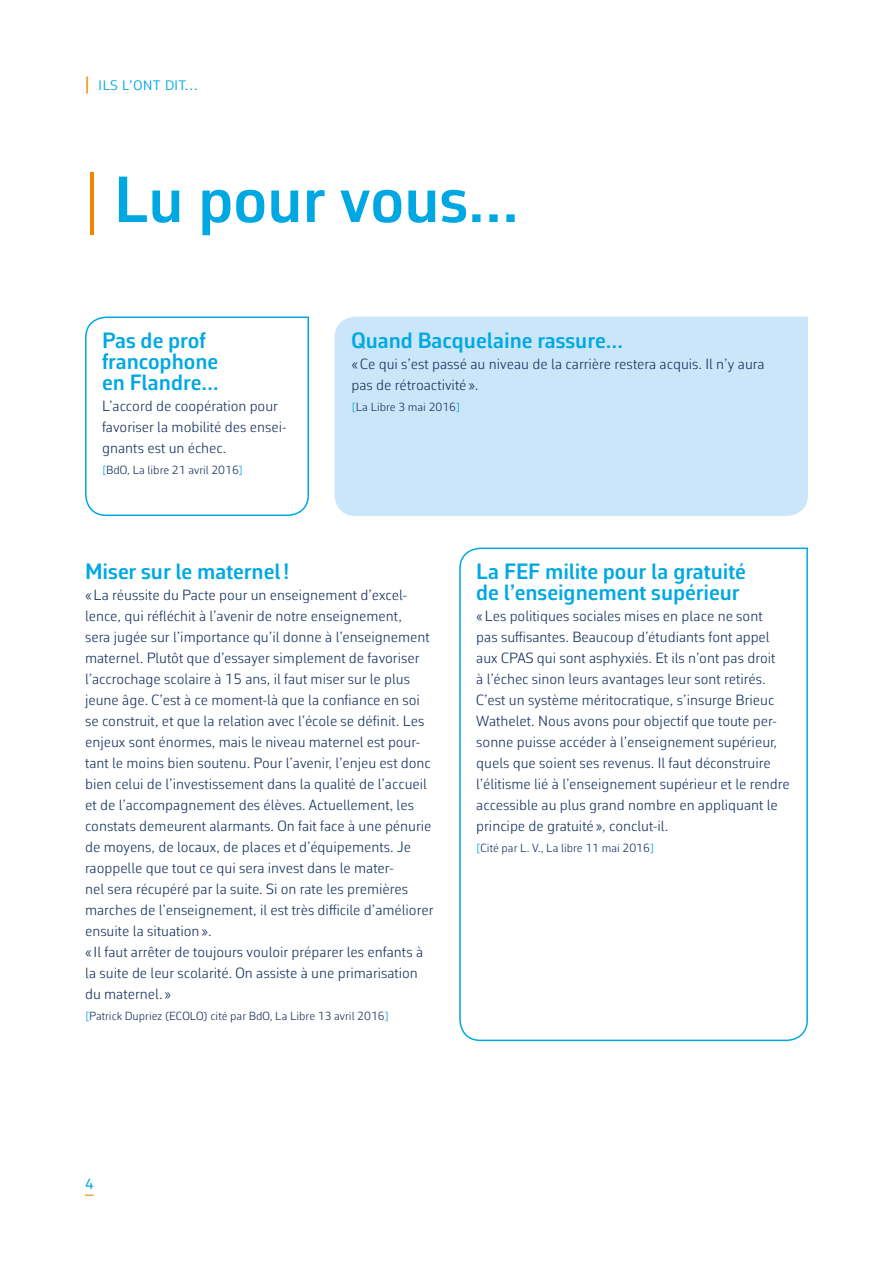
<style>
.page{position:relative;width:893px;height:1263px;background:#fff}
.page>*{position:absolute;margin:0;border:0;box-sizing:border-box;transform-origin:0 0}
.t1{font:600 66px "Corbeau Pro";color:#00a8e3}
.t2{font:600 22.5px/21px "Corbeau Pro";color:#00a8e3}
.t3{font:300 18px "Corbeau Pro";color:#00a8e3}
.t4{font:300 15px/21px "Corbeau Pro";color:#1d3661}
.t5{font:15px "Corbeau Pro";color:#00a8e3}
.t6{font:300 12px "Corbeau Pro";color:#1d3661}
.s1{font-weight:400;color:#f18700}
.s2{font-weight:300;color:#f18700}
.s3{color:#00a8e3}
</style>
<div class="page">
<svg style="left:85px;top:1194px;width:9px;height:2px"></svg>
<div style="left:334px;top:316px;width:474px;height:200px;background:#cbe6f9"></div>
<svg style="left:85px;top:316px;width:224px;height:201px"></svg>
<svg style="left:459px;top:547px;width:349px;height:495px"></svg>
<p class="t3" style="left:85px;top:72px;width:115px"><span class="s1">|</span> ils l’ont dit…</p>
<h1 class="t1" style="left:85px;top:155px;width:435px"><span class="s2">|</span> Lu pour vous…</h1>
<h2 class="t2" style="left:102px;top:330px;width:118px">Pas de prof francophone en Flandre…</h2>
<p class="t4" style="left:102px;top:395px;width:186px">L’accord de coopération pour favoriser la mobilité des ensei&shy;gnants est un échec.</p>
<p class="t6" style="left:102px;top:462px;width:143px"><span class="s3">[</span>BdO, La libre 21 avril 2016<span class="s3">]</span></p>
<h2 class="t2" style="left:351px;top:330px;width:273px">Quand Bacquelaine rassure…</h2>
<p class="t4" style="left:351px;top:353px;width:415px">«Ce qui s’est passé au niveau de la carrière restera acquis. Il n’y aura pas de rétroactivité ».</p>
<p class="t6" style="left:351px;top:399px;width:110px"><span class="s3">[</span>La Libre 3 mai 2016<span class="s3">]</span></p>
<h2 class="t2" style="left:85px;top:561px;width:206px">Miser sur le maternel!</h2>
<p class="t4" style="left:85px;top:584px;width:350px">«La réussite du Pacte pour un enseignement d’excel&shy;lence, qui réfléchit à l’avenir de notre enseignement,<br>sera jugée sur l’importance qu’il donne à l’enseignement maternel. Plutôt que d’essayer simplement de favoriser l’accrochage scolaire à 15 ans, il faut miser sur le plus jeune âge. C’est à ce moment-là que la confiance en soi se construit, et que la relation avec l’école se définit. Les enjeux sont énormes, mais le niveau maternel est pour&shy;tant le moins bien soutenu. Pour l’avenir, l’enjeu est donc bien celui de l’investissement dans la qualité de l’accueil et de l’accompagnement des élèves. Actuellement, les constats demeurent alarmants. On fait face à une pénurie de moyens, de locaux, de places et d’équipements. Je raoppelle que tout ce qui sera invest dans le mater-<br>nel sera récupéré par la suite. Si on rate les premières marches de l’enseignement, il est très difficile d’améliorer ensuite la situation».<br>« Il faut arrêter de toujours vouloir préparer les enfants à la suite de leur scolarité. On assiste à une primarisation du maternel. »</p>
<p class="t6" style="left:85px;top:1008px;width:305px"><span class="s3">[</span>Patrick Dupriez (ECOLO) cité par BdO, La Libre 13 avril 2016<span class="s3">]</span></p>
<h2 class="t2" style="left:476px;top:561px;width:271px">La FEF milite pour la gratuité de l’enseignement supérieur</h2>
<p class="t4" style="left:476px;top:605px;width:315px">«Les politiques sociales mises en place ne sont<br>pas suffisantes. Beaucoup d’étudiants font appel aux CPAS qui sont asphyxiés. Et ils n’ont pas droit<br>à l’échec sinon leurs avantages leur sont retirés.<br>C’est un système méritocratique, s’insurge Brieuc Wathelet. Nous avons pour objectif que toute per&shy;sonne puisse accéder à l’enseignement supérieur, quels que soient ses revenus. Il faut déconstruire l’élitisme lié à l’enseignement supérieur et le rendre accessible au plus grand nombre en appliquant le principe de gratuité », conclut-il.</p>
<p class="t6" style="left:476px;top:840px;width:179px"><span class="s3">[</span>Cité par L. V., La libre 11 mai 2016<span class="s3">]</span></p>
<p class="t5" style="left:85px;top:1174px;width:10px">4</p>
</div>
